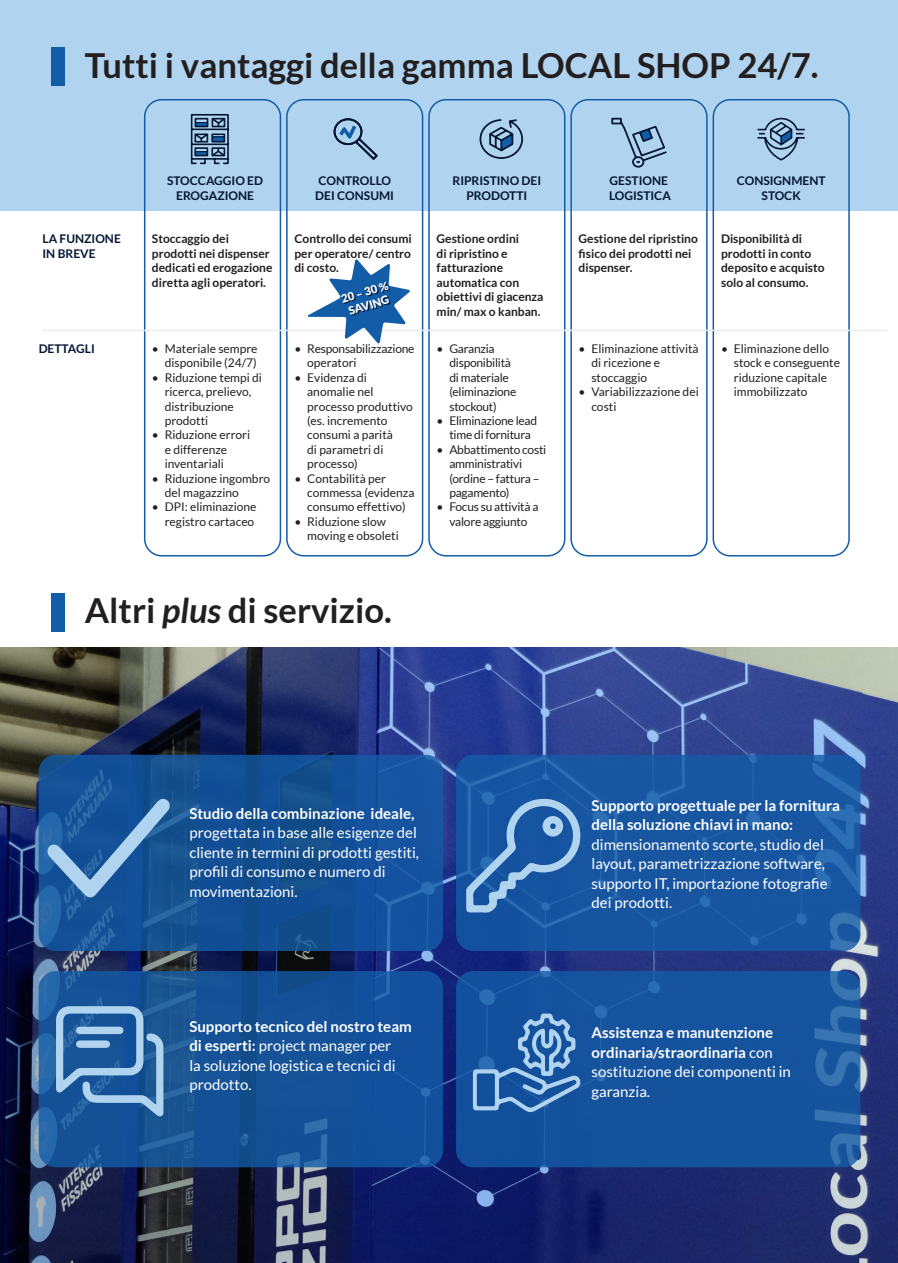
<style>
.page{position:relative;width:898px;height:1263px;background:#fff}
.page>*{position:absolute;margin:0;border:0;box-sizing:border-box;transform-origin:0 0}
.t1{font:700 34.5px "Lato";color:#231f20}
.t2{font:15px/19.5px "Lato";color:#fff}
.t3{font:700 15px/19.5px "Lato";color:#fff}
.t4{font:12px/14.4px "Lato";color:#231f20}
.t5{font:700 12px/14.4px "Lato";color:#231f20}
.t6{font:12px/14.4px "Lato";letter-spacing:-.02em;color:#231f20}
.t7{font:700 12px/14.4px "Lato";color:#021532;text-align:center}
.t8{font:900 11.25px "Lato";color:#fff}
.s1{font-style:italic}
.s2{font-weight:700}
.s3{font-weight:400}
</style>
<div class="page">
<div style="left:0;top:0;width:897px;height:210px;background:#b0d4ef"></div>
<img style="left:0;top:647px;width:896px;height:616px">
<div style="left:286px;top:99px;width:137px;height:457px;border:2px solid #135ca7;border-radius:17px"></div>
<svg style="left:190px;top:114px;width:39px;height:51px"></svg>
<div style="left:195px;top:122px;width:13px;height:5px;border:1px solid #021532"></div>
<div style="left:212px;top:136px;width:13px;height:5px;border:1px solid #021532"></div>
<div style="left:195px;top:151px;width:13px;height:5px;border:1px solid #021532"></div>
<svg style="left:479px;top:119px;width:44px;height:40px"></svg>
<svg style="left:333px;top:118px;width:45px;height:42px"></svg>
<div style="left:144px;top:99px;width:137px;height:457px;border:2px solid #135ca7;border-radius:17px"></div>
<div style="left:570px;top:99px;width:137px;height:457px;border:2px solid #135ca7;border-radius:17px"></div>
<div style="left:428px;top:99px;width:137px;height:457px;border:2px solid #135ca7;border-radius:17px"></div>
<div style="left:712px;top:99px;width:137px;height:457px;border:2px solid #135ca7;border-radius:17px"></div>
<svg style="left:757px;top:117px;width:48px;height:44px"></svg>
<svg style="left:611px;top:117px;width:56px;height:51px"></svg>
<svg style="left:39px;top:755px;width:404px;height:196px;background:#145196"></svg>
<svg style="left:39px;top:971px;width:404px;height:196px;background:#155298"></svg>
<svg style="left:456px;top:755px;width:404px;height:196px;background:#1857a2"></svg>
<div style="left:456px;top:971px;width:404px;height:196px;background:#15529d;border-radius:17px"></div>
<svg style="left:47px;top:798px;width:123px;height:100px;background:#346ca8"></svg>
<svg style="left:466px;top:797px;width:115px;height:116px;background:#3770b2"></svg>
<svg style="left:472px;top:1013px;width:108px;height:99px"></svg>
<svg style="left:56px;top:1006px;width:107px;height:111px;background:#4a7eb4"></svg>
<hr style="left:43px;top:330px;width:844px;height:1px;background:#e9edf0">
<svg style="left:307px;top:259px;width:103px;height:85px"></svg>
<div style="left:51px;top:48px;width:14px;height:38px;background:#135ca7"></div>
<div style="left:51px;top:593px;width:14px;height:38px;background:#135ca7"></div>
<p class="t1" style="left:85px;top:45px;width:735px">Tutti i vantaggi della gamma LOCAL SHOP 24/7.</p>
<p class="t7" style="left:43px;top:232px;width:80px">LA FUNZIONE</p>
<p class="t7" style="left:43px;top:246px;width:55px">IN BREVE</p>
<p class="t7" style="left:39px;top:341px;width:58px">DETTAGLI</p>
<p class="t7" style="left:167px;top:173px;width:97px">STOCCAGGIO ED<br>EROGAZIONE</p>
<p class="t7" style="left:318px;top:173px;width:74px">CONTROLLO</p>
<p class="t7" style="left:315px;top:188px;width:80px">DEI CONSUMI</p>
<p class="t7" style="left:452px;top:173px;width:90px">RIPRISTINO DEI<br>PRODOTTI</p>
<p class="t7" style="left:609px;top:173px;width:60px">GESTIONE</p>
<p class="t7" style="left:609px;top:188px;width:63px">LOGISTICA</p>
<p class="t7" style="left:736px;top:173px;width:90px">CONSIGNMENT</p>
<p class="t7" style="left:761px;top:188px;width:41px">STOCK</p>
<p class="t5" style="left:152px;top:232px;width:122px">Stoccaggio dei prodotti nei dispenser dedicati ed erogazione diretta agli operatori.</p>
<p class="t5" style="left:294px;top:232px;width:119px;text-align:justify">Controllo dei consumi per operatore/ centro di costo.</p>
<p class="t5" style="left:436px;top:232px;width:108px">Gestione ordini<br>di ripristino e fatturazione automatica con obiettivi di giacenza min/ max o kanban.</p>
<p class="t5" style="left:578px;top:232px;width:121px">Gestione del ripristino fisico dei prodotti nei dispenser.</p>
<p class="t5" style="left:720px;top:232px;width:105px">Disponibilità di prodotti in conto deposito e acquisto solo al consumo.</p>
<p class="t4" style="left:152px;top:341px;width:107px;text-align:right">• Materiale sempre disponibile (24/7)</p>
<p class="t4" style="left:165px;top:370px;width:99px;text-indent:-13px">• Riduzione tempi di ricerca, prelievo, distribuzione prodotti</p>
<p class="t4" style="left:165px;top:428px;width:87px;text-indent:-13px">• Riduzione errori e differenze inventariali</p>
<p class="t4" style="left:165px;top:471px;width:107px;text-indent:-13px">• Riduzione ingombro del magazzino</p>
<p class="t4" style="left:152px;top:500px;width:106px;text-align:right">• DPI: eliminazione registro cartaceo</p>
<p class="t8" style="left:340px;top:293px;width:50px;rotate:-17deg">20 – 30 %</p>
<p class="t8" style="left:347px;top:305px;width:43px;rotate:-17deg">SAVING</p>
<p class="t6" style="left:307px;top:341px;width:109px;text-indent:-13px">• Responsabilizzazione operatori</p>
<p class="t4" style="left:307px;top:370px;width:107px;text-indent:-13px">• Evidenza di anomalie nel processo produttivo (es. incremento consumi a parità<br>di parametri di processo)</p>
<p class="t4" style="left:307px;top:471px;width:109px;text-indent:-13px">• Contabilità per commessa (evidenza consumo effettivo)</p>
<p class="t4" style="left:307px;top:514px;width:93px;text-indent:-13px">• Riduzione slow moving e obsoleti</p>
<p class="t4" style="left:591px;top:341px;width:109px;text-indent:-13px">• Eliminazione attività di ricezione e stoccaggio</p>
<p class="t4" style="left:591px;top:385px;width:109px;text-indent:-13px">• Variabilizzazione dei costi</p>
<p class="t4" style="left:733px;top:341px;width:108px;text-indent:-13px">• Eliminazione dello stock e conseguente riduzione capitale immobilizzato</p>
<p class="t6" style="left:449px;top:341px;width:68px;text-indent:-13px">• Garanzia disponibilità di materiale (eliminazione stockout)</p>
<p class="t6" style="left:436px;top:413px;width:102px;text-align:center">• Eliminazione lead time di fornitura</p>
<p class="t6" style="left:449px;top:442px;width:98px;text-indent:-13px">• Abbattimento costi amministrativi (ordine – fattura – pagamento)</p>
<p class="t6" style="left:436px;top:500px;width:103px;text-align:center">• Focus su attività a valore aggiunto</p>
<p class="t1" style="left:85px;top:591px;width:308px">Altri <span class="s1">plus</span> di servizio.</p>
<p class="t2" style="left:189px;top:803px;width:231px"><span class="s2">Studio della combinazione ideale, </span>progettata in base alle esigenze del cliente in termini di prodotti gestiti, profili di consumo e numero di movimentazioni.</p>
<p class="t2" style="left:591px;top:796px;width:250px"><span class="s2">Supporto progettuale per la fornitura della soluzione chiavi in mano: </span>dimensionamento scorte, studio del layout, parametrizzazione software, supporto IT, importazione fotografie dei prodotti.</p>
<p class="t2" style="left:189px;top:1017px;width:224px"><span class="s2">Supporto tecnico del nostro team di esperti:</span> project manager per<br>la soluzione logistica e tecnici di prodotto.</p>
<p class="t3" style="left:591px;top:1023px;width:201px">Assistenza e manutenzione ordinaria/straordinaria <span class="s3">con sostituzione dei componenti in garanzia.</span></p>
</div>
